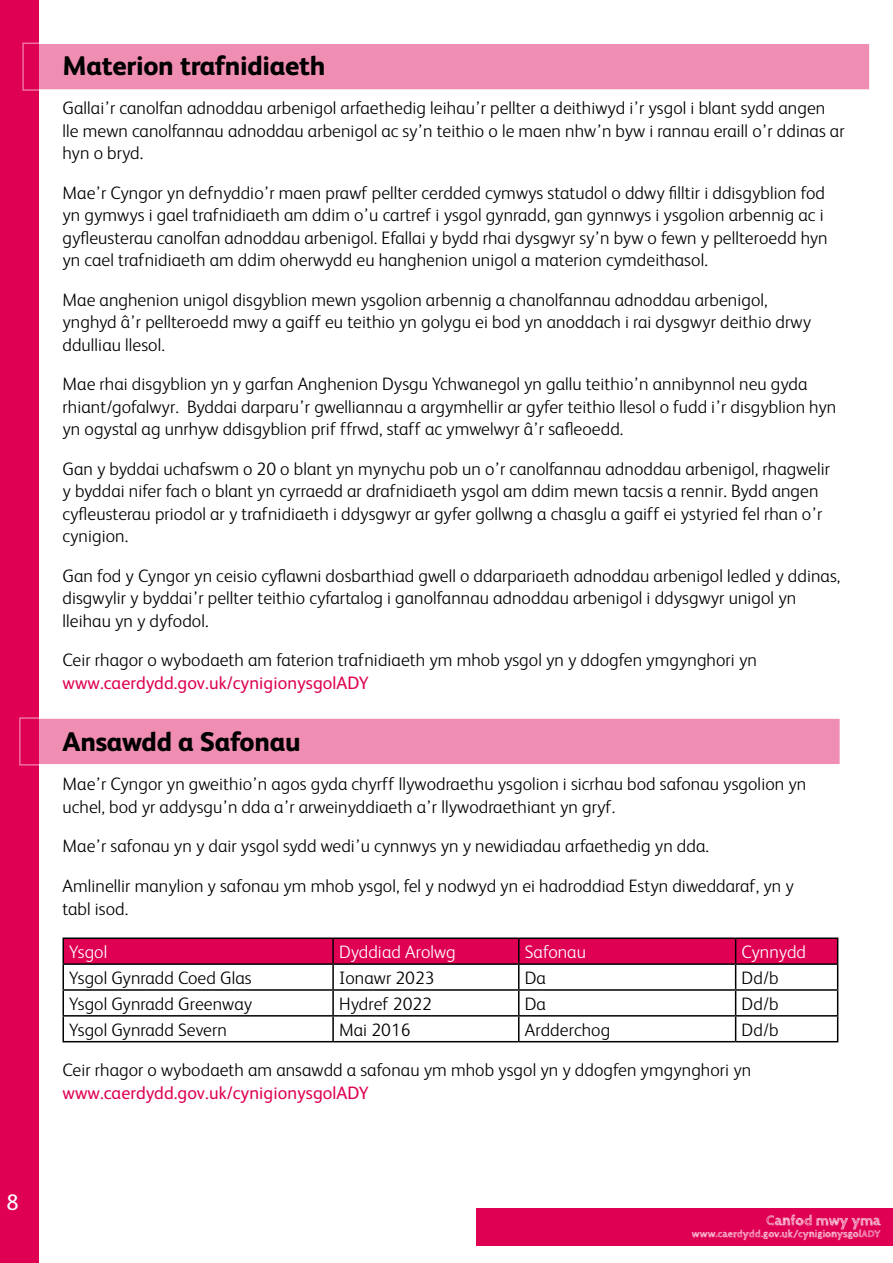
<style>
.page{position:relative;width:893px;height:1263px;background:#fff}
.page>*{position:absolute;margin:0;border:0;box-sizing:border-box;transform-origin:0 0}
.t1{font:800 27px "FS Albert";letter-spacing:-.01em;color:#000}
.t2{font:22.5px "FS Albert";color:#fff}
.t3{font:300 18px/22.5px "FS Albert";letter-spacing:.005em;color:#000}
.t4{font:18px "FS Albert";letter-spacing:.005em;color:#df0053}
.t5{font:300 18px "FS Albert";letter-spacing:.005em;color:#fff}
.t6{font:700 14.85px "Cabin Sketch";color:#fff}
.t7{font:700 10.5px "Cabin Sketch";color:#fff}
</style>
<div class="page">
<div style="left:476px;top:1208px;width:417px;height:38px;background:#df0053"></div>
<div style="left:0;top:0;width:39px;height:1263px;background:#df0053"></div>
<div style="left:63px;top:938px;width:270px;height:26px;background:#df0053"></div>
<div style="left:333px;top:938px;width:186px;height:26px;background:#df0053"></div>
<div style="left:519px;top:938px;width:217px;height:26px;background:#df0053"></div>
<div style="left:736px;top:938px;width:102px;height:26px;background:#df0053"></div>
<hr style="left:63px;top:937px;width:270px;height:2px;background:#000">
<hr style="left:333px;top:937px;width:186px;height:2px;background:#000">
<hr style="left:332px;top:939px;width:2px;height:24px;background:#000">
<hr style="left:519px;top:937px;width:217px;height:2px;background:#000">
<hr style="left:736px;top:937px;width:102px;height:2px;background:#000">
<hr style="left:63px;top:963px;width:270px;height:2px;background:#000">
<hr style="left:333px;top:963px;width:186px;height:2px;background:#000">
<hr style="left:332px;top:965px;width:2px;height:24px;background:#000">
<hr style="left:519px;top:963px;width:217px;height:2px;background:#000">
<hr style="left:736px;top:963px;width:102px;height:2px;background:#000">
<hr style="left:63px;top:989px;width:270px;height:2px;background:#000">
<hr style="left:333px;top:989px;width:186px;height:2px;background:#000">
<hr style="left:332px;top:991px;width:2px;height:24px;background:#000">
<hr style="left:519px;top:989px;width:217px;height:2px;background:#000">
<hr style="left:736px;top:989px;width:102px;height:2px;background:#000">
<hr style="left:63px;top:1015px;width:270px;height:1px;background:#000">
<svg style="left:63px;top:939px;width:1px;height:102px"></svg>
<hr style="left:333px;top:1015px;width:186px;height:1px;background:#000">
<hr style="left:332px;top:1016px;width:2px;height:25px;background:#000">
<hr style="left:519px;top:1015px;width:217px;height:1px;background:#000">
<svg style="left:518px;top:939px;width:1px;height:102px"></svg>
<hr style="left:736px;top:1015px;width:102px;height:1px;background:#000">
<svg style="left:735px;top:939px;width:1px;height:102px"></svg>
<svg style="left:837px;top:939px;width:1px;height:102px"></svg>
<hr style="left:63px;top:1041px;width:270px;height:1px;background:#000">
<hr style="left:333px;top:1041px;width:186px;height:1px;background:#000">
<hr style="left:519px;top:1041px;width:217px;height:1px;background:#000">
<hr style="left:736px;top:1041px;width:102px;height:1px;background:#000">
<div style="left:22px;top:43px;width:849px;height:48px;background:#f08db2;border:2px solid #fff"></div>
<div style="left:19px;top:717px;width:822px;height:48px;background:#f08db2;border:2px solid #fff"></div>
<p class="t2" style="left:6px;top:1187px;width:14px">8</p>
<p class="t1" style="left:63px;top:46px;width:264px">Materion trafnidiaeth</p>
<p class="t3" style="left:63px;top:96px;width:784px">Gallai’r canolfan adnoddau arbenigol arfaethedig leihau’r pellter a deithiwyd i’r ysgol i blant sydd angen lle mewn canolfannau adnoddau arbenigol ac sy’n teithio o le maen nhw’n byw i rannau eraill o’r ddinas ar hyn o bryd.</p>
<p class="t3" style="left:63px;top:181px;width:767px">Mae’r Cyngor yn defnyddio’r maen prawf pellter cerdded cymwys statudol o ddwy flltir i ddisgyblion fod yn gymwys i gael trafnidiaeth am ddim o’u cartref i ysgol gynradd, gan gynnwys i ysgolion arbennig ac i gyfeusterau canolfan adnoddau arbenigol. Efallai y bydd rhai dysgwyr sy’n byw o fewn y pellteroedd hyn yn cael trafnidiaeth am ddim oherwydd eu hanghenion unigol a materion cymdeithasol.</p>
<p class="t3" style="left:63px;top:288px;width:750px">Mae anghenion unigol disgyblion mewn ysgolion arbennig a chanolfannau adnoddau arbenigol, ynghyd â’r pellteroedd mwy a gaiff eu teithio yn golygu ei bod yn anoddach i rai dysgwyr deithio drwy ddulliau llesol.</p>
<p class="t3" style="left:63px;top:372px;width:775px">Mae rhai disgyblion yn y garfan Anghenion Dysgu Ychwanegol yn gallu teithio’n annibynnol neu gyda rhiant/gofalwyr. Byddai darparu’r gwelliannau a argymhellir ar gyfer teithio llesol o fudd i’r disgyblion hyn yn ogystal ag unrhyw ddisgyblion prif ffrwd, staff ac ymwelwyr â’r safeoedd.</p>
<p class="t3" style="left:63px;top:457px;width:769px">Gan y byddai uchafswm o 20 o blant yn mynychu pob un o’r canolfannau adnoddau arbenigol, rhagwelir y byddai nifer fach o blant yn cyrraedd ar drafnidiaeth ysgol am ddim mewn tacsis a rennir. Bydd angen cyfeusterau priodol ar y trafnidiaeth i ddysgwyr ar gyfer gollwng a chasglu a gaiff ei ystyried fel rhan o’r cynigion.</p>
<p class="t3" style="left:63px;top:564px;width:779px">Gan fod y Cyngor yn ceisio cyfawni dosbarthiad gwell o ddarpariaeth adnoddau arbenigol ledled y ddinas, disgwylir y byddai’r pellter teithio cyfartalog i ganolfannau adnoddau arbenigol i ddysgwyr unigol yn lleihau yn y dyfodol.</p>
<p class="t3" style="left:63px;top:648px;width:696px">Ceir rhagor o wybodaeth am faterion trafnidiaeth ym mhob ysgol yn y ddogfen ymgynghori yn</p>
<p class="t4" style="left:63px;top:671px;width:308px">www.caerdydd.gov.uk/cynigionysgolADY</p>
<h2 class="t1" style="left:63px;top:722px;width:240px">Ansawdd a Safonau</h2>
<p class="t3" style="left:63px;top:772px;width:745px">Mae’r Cyngor yn gweithio’n agos gyda chyrff llywodraethu ysgolion i sicrhau bod safonau ysgolion yn uchel, bod yr addysgu’n dda a’r arweinyddiaeth a’r llywodraethiant yn gryf.</p>
<p class="t3" style="left:63px;top:834px;width:648px">Mae’r safonau yn y dair ysgol sydd wedi’u cynnwys yn y newidiadau arfaethedig yn dda.</p>
<p class="t3" style="left:63px;top:874px;width:733px">Amlinellir manylion y safonau ym mhob ysgol, fel y nodwyd yn ei hadroddiad Estyn diweddaraf, yn y tabl isod.</p>
<p class="t5" style="left:69px;top:940px;width:40px">Ysgol</p>
<p class="t5" style="left:339px;top:940px;width:118px">Dyddiad Arolwg</p>
<p class="t5" style="left:525px;top:940px;width:63px">Safonau</p>
<p class="t5" style="left:742px;top:940px;width:66px">Cynnydd</p>
<p class="t3" style="left:69px;top:966px;width:184px">Ysgol Gynradd Coed Glas</p>
<p class="t3" style="left:339px;top:966px;width:97px">Ionawr 2023</p>
<p class="t3" style="left:525px;top:966px;width:23px">Da</p>
<p class="t3" style="left:742px;top:966px;width:38px">Dd/b</p>
<p class="t3" style="left:69px;top:991px;width:185px">Ysgol Gynradd Greenway</p>
<p class="t3" style="left:339px;top:991px;width:94px">Hydref 2022</p>
<p class="t3" style="left:525px;top:991px;width:23px">Da</p>
<p class="t3" style="left:742px;top:991px;width:38px">Dd/b</p>
<p class="t3" style="left:69px;top:1017px;width:159px">Ysgol Gynradd Severn</p>
<p class="t3" style="left:339px;top:1017px;width:73px">Mai 2016</p>
<p class="t3" style="left:525px;top:1017px;width:87px">Ardderchog</p>
<p class="t3" style="left:742px;top:1017px;width:38px">Dd/b</p>
<p class="t3" style="left:63px;top:1058px;width:690px">Ceir rhagor o wybodaeth am ansawdd a safonau ym mhob ysgol yn y ddogfen ymgynghori yn</p>
<p class="t4" style="left:63px;top:1080px;width:308px">www.caerdydd.gov.uk/cynigionysgolADY</p>
<p class="t6" style="left:766px;top:1212px;width:116px">Canfod mwy yma</p>
<p class="t7" style="left:692px;top:1228px;width:190px">www.caerdydd.gov.uk/cynigionysgolADY</p>
</div>
